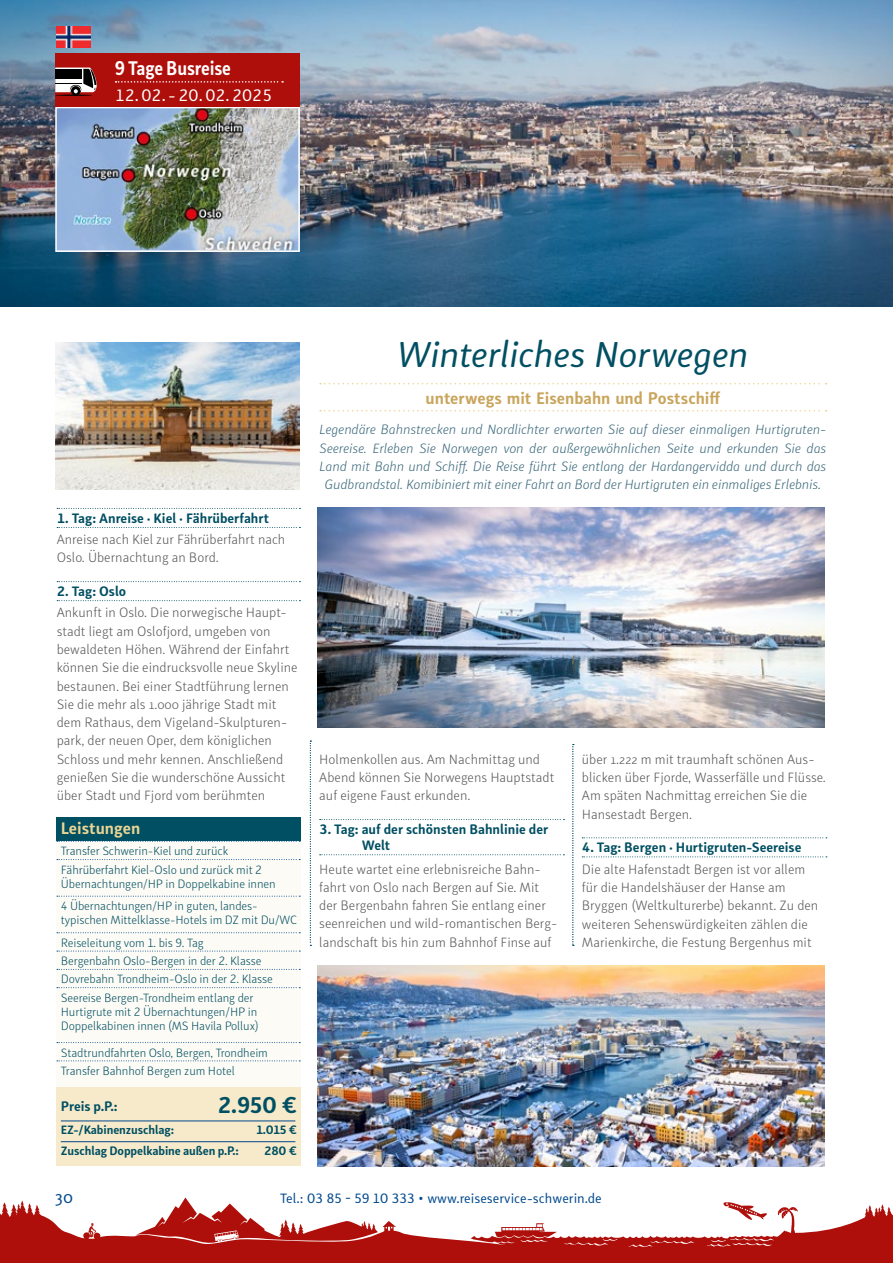
<style>
.page{position:relative;width:893px;height:1263px;background:#fff}
.page>*{position:absolute;margin:0;border:0;box-sizing:border-box;transform-origin:0 0}
.t1{font:italic 36px "Submariner R24";letter-spacing:-.015em;color:#004f62}
.t2{font:700 22.5px "Submariner R24";color:#004f62}
.t3{font:700 19.5px "Submariner R24";letter-spacing:-.01em;color:#fff;scale:.9 1}
.t4{font:18px "Submariner R24";color:#00498d}
.t5{font:700 16.5px "Submariner R24";color:#c9a55c}
.t6{font:16.5px "Submariner R24";color:#fff}
.t7{font:700 16.5px "Submariner R24";color:#ecd593}
.t8{font:300 13.5px/18.3px "Submariner R24";color:#575756}
.t9{font:italic 300 13.5px/18.3px "Submariner R24";letter-spacing:-.01em;color:#3a687a;text-align:center}
.t10{font:700 13.5px/16.2px "Submariner R24";color:#004f62}
.t11{font:13.5px "Submariner R24";color:#00498d}
.t12{font:300 12px/18.3px "Submariner R24";letter-spacing:-.01em;color:#004f62}
.t13{font:700 12px "Submariner R24";letter-spacing:-.01em;color:#004f62}
</style>
<div class="page">
<img style="left:0;top:0;width:893px;height:306px">
<img style="left:58px;top:110px;width:239px;height:139px">
<div style="left:55px;top:107px;width:245px;height:145px;border:2px solid #fff"></div>
<svg style="left:57px;top:508px;width:243px;height:1px"></svg>
<svg style="left:57px;top:527px;width:243px;height:1px"></svg>
<svg style="left:57px;top:581px;width:243px;height:1px"></svg>
<svg style="left:57px;top:600px;width:243px;height:1px"></svg>
<svg style="left:320px;top:819px;width:244px;height:1px"></svg>
<svg style="left:320px;top:854px;width:244px;height:1px"></svg>
<svg style="left:582px;top:837px;width:245px;height:1px"></svg>
<svg style="left:582px;top:856px;width:245px;height:1px"></svg>
<svg style="left:310px;top:741px;width:1px;height:205px"></svg>
<svg style="left:572px;top:744px;width:2px;height:202px"></svg>
<div style="left:0;top:1189px;width:893px;height:74px;background:#ae0f0a"></div>
<div style="left:57px;top:818px;width:244px;height:23px;background:#004f62"></div>
<div style="left:57px;top:842px;width:244px;height:101px;background:#fdfbf5"></div>
<svg style="left:57px;top:841px;width:243px;height:1px"></svg>
<svg style="left:57px;top:859px;width:243px;height:1px"></svg>
<svg style="left:57px;top:896px;width:243px;height:1px"></svg>
<div style="left:57px;top:933px;width:244px;height:102px;background:#fdfbf5"></div>
<svg style="left:57px;top:932px;width:243px;height:1px"></svg>
<svg style="left:57px;top:951px;width:243px;height:1px"></svg>
<svg style="left:57px;top:969px;width:243px;height:1px"></svg>
<div style="left:57px;top:988px;width:244px;height:130px;background:#fdfbf5"></div>
<svg style="left:57px;top:987px;width:243px;height:1px"></svg>
<svg style="left:57px;top:1042px;width:243px;height:1px"></svg>
<svg style="left:57px;top:1060px;width:243px;height:1px"></svg>
<div style="left:57px;top:1087px;width:244px;height:48px;background:#f6eacb"></div>
<div style="left:57px;top:1116px;width:244px;height:38px;background:#f6eacb"></div>
<hr style="left:61px;top:1121px;width:234px;height:1px;background:#00498d">
<div style="left:57px;top:1137px;width:244px;height:28px;background:#f6eacb"></div>
<hr style="left:61px;top:1141px;width:234px;height:1px;background:#00498d">
<svg style="left:320px;top:383px;width:507px;height:1px"></svg>
<svg style="left:320px;top:410px;width:507px;height:1px"></svg>
<div style="left:55px;top:53px;width:245px;height:54px;background:#ae0f0a"></div>
<svg style="left:116px;top:81px;width:167px;height:2px"></svg>
<svg style="left:55px;top:68px;width:42px;height:28px"></svg>
<img style="left:56px;top:26px;width:34px;height:22px">
<img style="left:55px;top:343px;width:245px;height:146px">
<img style="left:318px;top:507px;width:507px;height:220px">
<img style="left:318px;top:965px;width:507px;height:201px">
<svg style="left:0;top:1189px;width:893px;height:58px;fill:#fff"></svg>
<h3 class="t3" style="left:115px;top:55px;width:131px">9 Tage Busreise</h3>
<p class="t6" style="left:115px;top:84px;width:159px">12. 02. - 20. 02. 2025</p>
<p class="t10" style="left:57px;top:510px;width:214px">1. Tag: Anreise · Kiel · Fährüberfahrt</p>
<p class="t8" style="left:57px;top:530px;width:230px">Anreise nach Kiel zur Fährüberfahrt nach<br>Oslo. Übernachtung an Bord.</p>
<p class="t10" style="left:57px;top:583px;width:71px">2. Tag: Oslo</p>
<p class="t8" style="left:57px;top:603px;width:242px">Ankunft in Oslo. Die norwegische Haupt&shy;stadt liegt am Oslofjord, umgeben von bewaldeten Höhen. Während der Einfahrt können Sie die eindrucksvolle neue Skyline bestaunen. Bei einer Stadtführung lernen Sie die mehr als 1.000 jährige Stadt mit dem Rathaus, dem Vigeland-Skulpturen&shy;park, der neuen Oper, dem königlichen Schloss und mehr kennen. Anschließend genießen Sie die wunderschöne Aussicht über Stadt und Fjord vom berühmten</p>
<p class="t7" style="left:61px;top:817px;width:81px">Leistungen</p>
<p class="t12" style="left:61px;top:841px;width:203px">Transfer Schwerin-Kiel und zurück<br>Fährüberfahrt Kiel-Oslo und zurück mit 2</p>
<p class="t12" style="left:61px;top:872px;width:216px;line-height:22.4px">Übernachtungen/HP in Doppelkabine innen<br>4 Übernachtungen/HP in guten, landes-</p>
<p class="t12" style="left:61px;top:908px;width:238px;line-height:22.4px">typischen Mittelklasse-Hotels im DZ mit Du/WC<br>Reiseleitung vom 1. bis 9. Tag</p>
<p class="t12" style="left:61px;top:951px;width:214px">Bergenbahn Oslo-Bergen in der 2. Klasse<br>Dovrebahn Trondheim-Oslo in der 2. Klasse<br>Seereise Bergen-Trondheim entlang der</p>
<p class="t12" style="left:61px;top:1004px;width:199px;line-height:14.2px">Hurtigrute mit 2 Übernachtungen/HP in<br>Doppelkabinen innen (MS Havila Pollux)</p>
<p class="t12" style="left:61px;top:1043px;width:209px">Stadtrundfahrten Oslo, Bergen, Trondheim<br>Transfer Bahnhof Bergen zum Hotel</p>
<p class="t10" style="left:61px;top:1098px;width:58px">Preis p.P.:</p>
<h2 class="t2" style="left:218px;top:1090px;width:80px">2.950 €</h2>
<p class="t13" style="left:61px;top:1121px;width:115px">EZ-/Kabinenzuschlag:</p>
<p class="t13" style="left:256px;top:1121px;width:42px">1.015 €</p>
<p class="t13" style="left:61px;top:1142px;width:179px">Zuschlag Doppelkabine außen p.P.:</p>
<p class="t13" style="left:265px;top:1142px;width:34px">280 €</p>
<h1 class="t1" style="left:397px;top:331px;width:353px">Winterliches Norwegen</h1>
<p class="t5" style="left:426px;top:387px;width:296px">unterwegs mit Eisenbahn und Postschiff</p>
<p class="t9" style="left:319px;top:420px;width:509px">Legendäre Bahnstrecken und Nordlichter erwarten Sie auf dieser einmaligen Hurtigruten-Seereise. Erleben Sie Norwegen von der außergewöhnlichen Seite und erkunden Sie das Land mit Bahn und Schiff. Die Reise führt Sie entlang der Hardangervidda und durch das Gudbrandstal. Komibiniert mit einer Fahrt an Bord der Hurtigruten ein einmaliges Erlebnis.</p>
<p class="t8" style="left:319px;top:749px;width:236px">Holmenkollen aus. Am Nachmittag und<br>Abend können Sie Norwegens Hauptstadt auf eigene Faust erkunden.</p>
<p class="t10" style="left:362px;top:821px;width:188px;text-indent:-43px">3. Tag: auf der schönsten Bahnlinie der<br>Welt</p>
<p class="t8" style="left:319px;top:859px;width:239px">Heute wartet eine erlebnisreiche Bahn&shy;fahrt von Oslo nach Bergen auf Sie. Mit der Bergenbahn fahren Sie entlang einer seenreichen und wild-romantischen Berg&shy;landschaft bis hin zum Bahnhof Finse auf</p>
<p class="t8" style="left:582px;top:749px;width:245px">über 1.222 m mit traumhaft schönen Aus&shy;blicken über Fjorde, Wasserfälle und Flüsse.<br>Am späten Nachmittag erreichen Sie die Hansestadt Bergen.</p>
<p class="t10" style="left:582px;top:839px;width:221px">4. Tag: Bergen · Hurtigruten-Seereise</p>
<p class="t8" style="left:582px;top:859px;width:238px">Die alte Hafenstadt Bergen ist vor allem für die Handelshäuser der Hanse am Bryggen (Weltkulturerbe) bekannt. Zu den weiteren Sehenswürdigkeiten zählen die Marienkirche, die Festung Bergenhus mit</p>
<h3 class="t4" style="left:55px;top:1185px;width:20px">30</h3>
<p class="t11" style="left:280px;top:1189px;width:323px">Tel.: 03 85 - 59 10 333 • www.reiseservice-schwerin.de</p>
</div>
